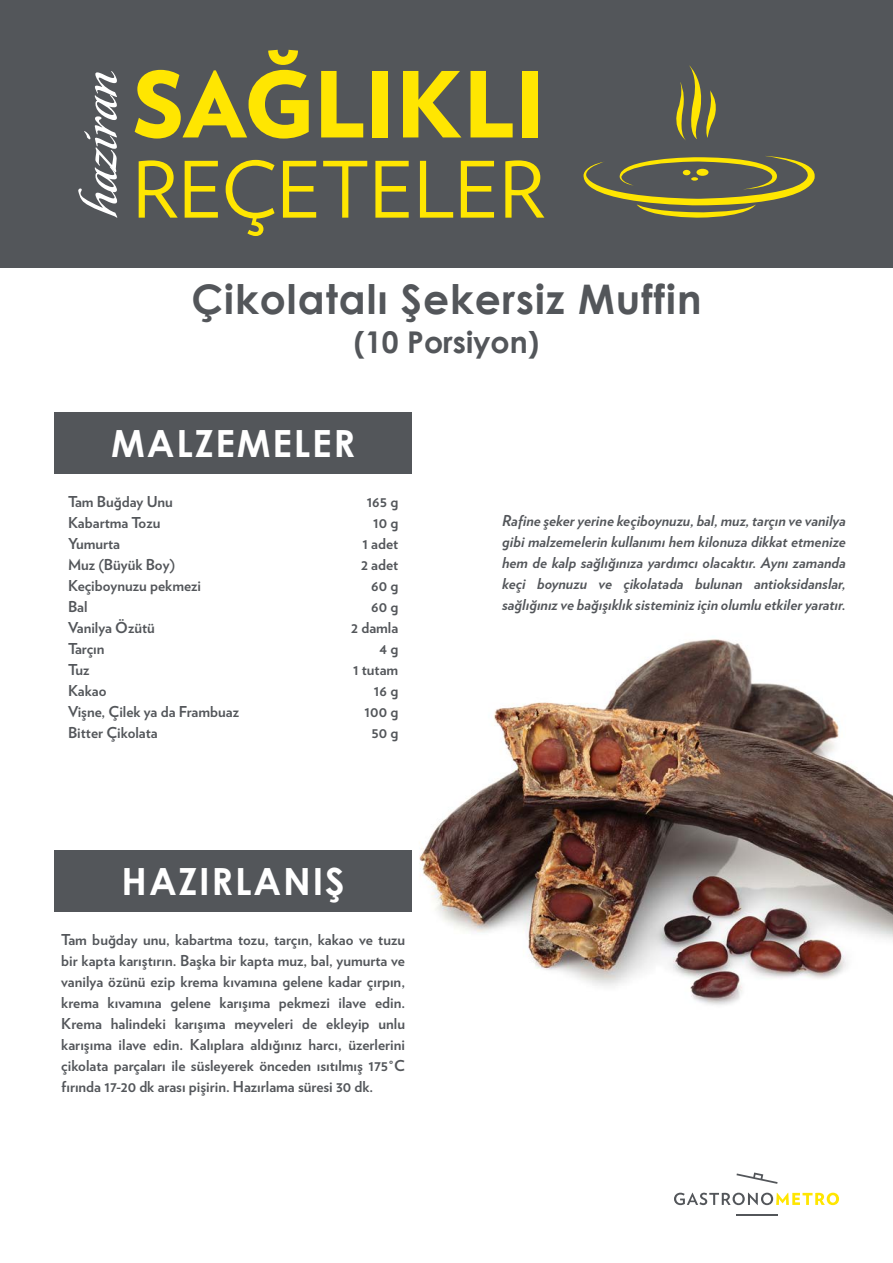
<style>
.page{position:relative;width:893px;height:1263px;background:#fff}
.page>*{position:absolute;margin:0;border:0;box-sizing:border-box;transform-origin:0 0}
.t1{font:900 90.75px "Verlag";color:#ffe601}
.t2{font:77.55px "Verlag";color:#ffe601}
.t3{font:700 40.8px "Century Gothic";letter-spacing:.025em;color:#53565a}
.t4{font:700 37.5px "Century Gothic";letter-spacing:.05em;color:#fff}
.t5{font:700 30px "Century Gothic";color:#53565a}
.t6{font:700 15px/21px "Verlag";color:#53565a;text-align:justify}
.t7{font:italic 700 15px/21px "Verlag";color:#53565a;text-align:justify}
</style>
<div class="page">
<img style="left:374px;top:639px;width:519px;height:366px">
<div style="left:0;top:0;width:893px;height:268px;background:#53565a"></div>
<svg style="left:674px;top:1193px;width:165px;height:12px"></svg>
<hr style="left:736px;top:1214px;width:41px;height:2px;background:#53565a">
<svg style="left:736px;top:1172px;width:42px;height:12px"></svg>
<div style="left:55px;top:412px;width:357px;height:61px;background:#53565a"></div>
<div style="left:55px;top:850px;width:357px;height:61px;background:#53565a"></div>
<svg style="left:676px;top:65px;width:40px;height:75px"></svg>
<svg style="left:583px;top:156px;width:232px;height:62px"></svg>
<svg style="left:78px;top:71px;width:39px;height:147px"></svg>
<p class="t1" style="left:132px;top:30px;width:414px">SAĞLIKLI</p>
<p class="t2" style="left:132px;top:132px;width:414px">REÇETELER</p>
<p class="t3" style="left:191px;top:268px;width:512px">Çikolatalı Şekersiz Muffin</p>
<p class="t5" style="left:354px;top:319px;width:187px">(10 Porsiyon)</p>
<p class="t4" style="left:111px;top:415px;width:246px">MALZEMELER</p>
<p class="t6" style="left:68px;top:491px;width:106px">Tam Buğday Unu</p>
<p class="t6" style="left:68px;top:512px;width:94px">Kabartma Tozu</p>
<p class="t6" style="left:68px;top:533px;width:53px">Yumurta</p>
<p class="t6" style="left:68px;top:554px;width:109px">Muz (Büyük Boy)</p>
<p class="t6" style="left:68px;top:575px;width:135px">Keçiboynuzu pekmezi</p>
<p class="t6" style="left:68px;top:596px;width:21px">Bal</p>
<p class="t6" style="left:68px;top:617px;width:88px">Vanilya Özütü</p>
<p class="t6" style="left:68px;top:638px;width:38px">Tarçın</p>
<p class="t6" style="left:68px;top:659px;width:23px">Tuz</p>
<p class="t6" style="left:68px;top:680px;width:40px">Kakao</p>
<p class="t6" style="left:68px;top:701px;width:173px">Vişne, Çilek ya da Frambuaz</p>
<p class="t6" style="left:68px;top:722px;width:91px">Bitter Çikolata</p>
<p class="t6" style="left:367px;top:491px;width:33px">165 g</p>
<p class="t6" style="left:373px;top:512px;width:27px">10 g</p>
<p class="t6" style="left:362px;top:533px;width:37px">1 adet</p>
<p class="t6" style="left:361px;top:554px;width:39px">2 adet</p>
<p class="t6" style="left:371px;top:575px;width:29px">60 g</p>
<p class="t6" style="left:371px;top:596px;width:29px">60 g</p>
<p class="t6" style="left:351px;top:617px;width:49px">2 damla</p>
<p class="t6" style="left:380px;top:638px;width:20px">4 g</p>
<p class="t6" style="left:353px;top:659px;width:47px">1 tutam</p>
<p class="t6" style="left:374px;top:680px;width:26px">16 g</p>
<p class="t6" style="left:365px;top:701px;width:35px">100 g</p>
<p class="t6" style="left:371px;top:722px;width:28px">50 g</p>
<p class="t4" style="left:122px;top:853px;width:225px">HAZIRLANIŞ</p>
<p class="t6" style="left:61px;top:929px;width:345px">Tam buğday unu, kabartma tozu, tarçın, kakao ve tuzu bir kapta karıştırın. Başka bir kapta muz, bal, yumurta ve vanilya özünü ezip krema kıvamına gelene kadar çırpın, krema kıvamına gelene karışıma pekmezi ilave edin.<br>Krema halindeki karışıma meyveleri de ekleyip unlu karışıma ilave edin. Kalıplara aldığınız harcı, üzerlerini çikolata parçaları ile süsleyerek önceden ısıtılmış 175°C fırında 17-20 dk arası pişirin. Hazırlama süresi 30 dk.</p>
<p class="t7" style="left:502px;top:509px;width:345px">Rafine şeker yerine keçiboynuzu, bal, muz, tarçın ve vanilya gibi malzemelerin kullanımı hem kilonuza dikkat etmenize hem de kalp sağlığınıza yardımcı olacaktır. Aynı zamanda keçi boynuzu ve çikolatada bulunan antioksidanslar, sağlığınız ve bağışıklık sisteminiz için olumlu etkiler yaratır.</p>
</div>
